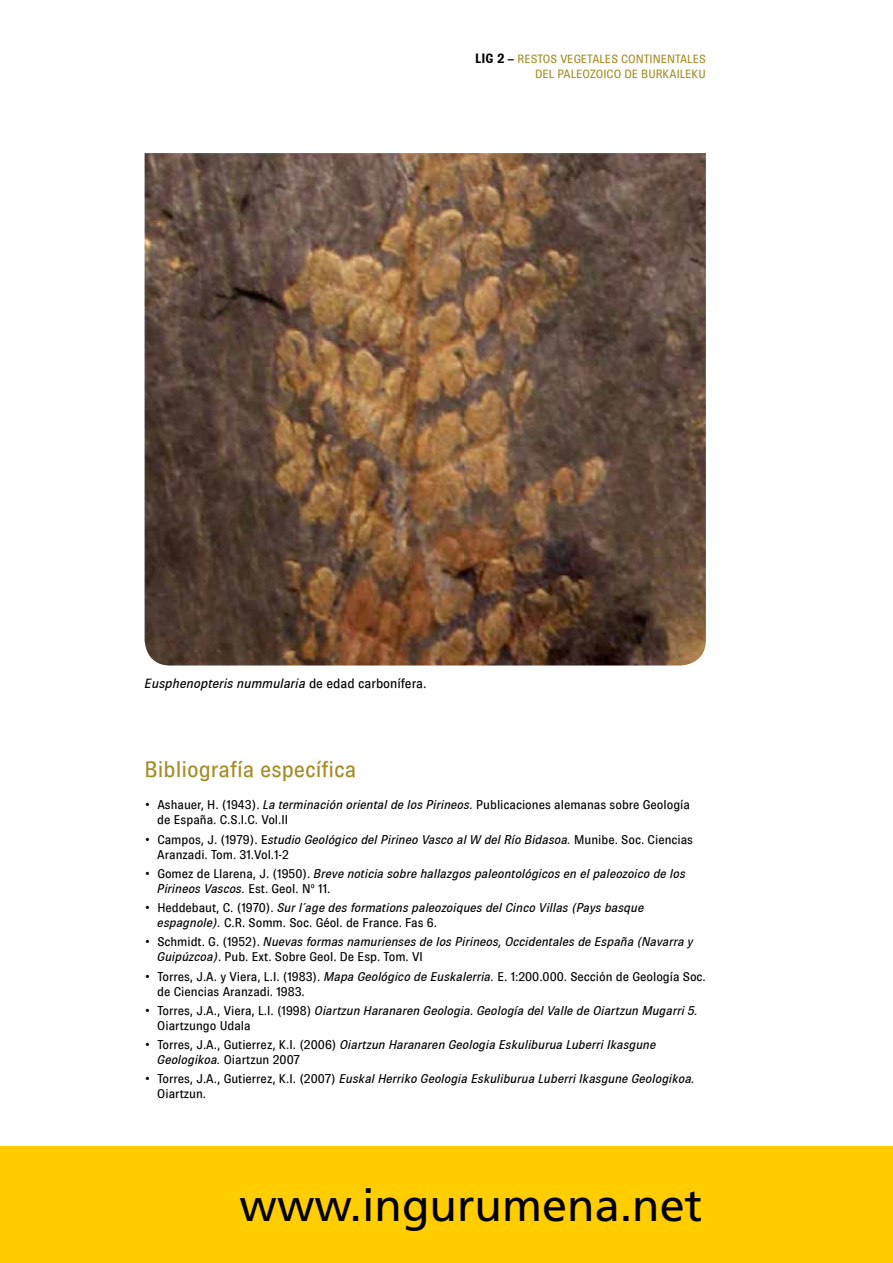
<style>
.page{position:relative;width:893px;height:1263px;background:#fff}
.page>*{position:absolute;margin:0;border:0;box-sizing:border-box;transform-origin:0 0}
.t1{font:45px "Frutiger";color:#000}
.t2{font:22.5px "Brown";color:#a58d28}
.t3{font:italic 13.5px "Brown";color:#000}
.t4{font:italic 12.75px/15px "Brown";color:#000}
.t5{font:12.75px/15px "Brown";color:#000}
.t6{font:12px/15px "Brown";color:#a58d28;text-align:right}
.s1{font-weight:700;font-size:13.5px;color:#000}
.s2{color:#000}
.s3{font-style:normal}
.s4{font-style:italic}
</style>
<div class="page">
<div style="left:0;top:1146px;width:893px;height:117px;background:#ffcd00"></div>
<img style="left:145px;top:153px;width:561px;height:512px">
<p class="t6" style="left:475px;top:52px;width:232px"><span class="s1">LIG 2</span> <span class="s2">–</span> Restos vegetales continentales del Paleozoico de Burkaileku</p>
<p class="t3" style="left:145px;top:676px;width:284px">Eusphenopteris nummularia <span class="s3">de edad carbonífera.</span></p>
<h2 class="t2" style="left:145px;top:757px;width:213px">Bibliografía específica</h2>
<p class="t5" style="left:157px;top:797px;width:534px;text-indent:-13px">• Ashauer, H. (1943). <span class="s4">La terminación oriental de los Pirineos.</span> Publicaciones alemanas sobre Geología de España. C.S.I.C. Vol.II</p>
<p class="t5" style="left:157px;top:831px;width:537px;text-indent:-13px">• Campos, J. (1979). E<span class="s4">studio Geológico del Pirineo Vasco al W del Río Bidasoa.</span> Munibe. Soc. Ciencias<br>Aranzadi. Tom. 31.Vol.1-2</p>
<p class="t4" style="left:157px;top:866px;width:530px;text-indent:-13px"><span class="s3">• Gomez de Llarena, J. (1950).</span> Breve noticia sobre hallazgos paleontológicos en el paleozoico de los<br>Pirineos Vascos. <span class="s3">Est. Geol. Nº 11.</span></p>
<p class="t4" style="left:157px;top:900px;width:488px;text-indent:-13px"><span class="s3">• Heddebaut, C. (1970).</span> Sur l´age des formations paleozoiques del Cinco Villas (Pays basque espagnole). <span class="s3">C.R. Somm. Soc. Géol. de France. Fas 6.</span></p>
<p class="t4" style="left:157px;top:934px;width:537px;text-indent:-13px"><span class="s3">• Schmidt. G. (1952).</span> Nuevas formas namurienses de los Pirineos, Occidentales de España (Navarra y<br>Guipúzcoa)<span class="s3">. Pub. Ext. Sobre Geol. De Esp. Tom. VI</span></p>
<p class="t5" style="left:157px;top:968px;width:550px;text-indent:-13px">• Torres, J.A. y Viera, L.I. (1983). <span class="s4">Mapa Geológico de Euskalerria.</span> E. 1:200.000. Sección de Geología Soc. de Ciencias Aranzadi. 1983.</p>
<p class="t4" style="left:157px;top:1003px;width:542px;text-indent:-13px"><span class="s3">• Torres, J.A., Viera, L.I. (1998)</span> Oiartzun Haranaren Geologia. Geología del Valle de Oiartzun Mugarri 5.<br><span class="s3">Oiartzungo Udala</span></p>
<p class="t4" style="left:157px;top:1037px;width:500px;text-indent:-13px"><span class="s3">• Torres, J.A., Gutierrez, K.I. (2006)</span> Oiartzun Haranaren Geologia Eskuliburua Luberri Ikasgune<br>Geologikoa. <span class="s3">Oiartzun 2007</span></p>
<p class="t4" style="left:157px;top:1071px;width:539px;text-indent:-13px"><span class="s3">• Torres, J.A., Gutierrez, K.I. (2007)</span> Euskal Herriko Geologia Eskuliburua Luberri Ikasgune Geologikoa.<br><span class="s3">Oiartzun.</span></p>
<h1 class="t1" style="left:240px;top:1179px;width:464px">www.ingurumena.net</h1>
</div>
